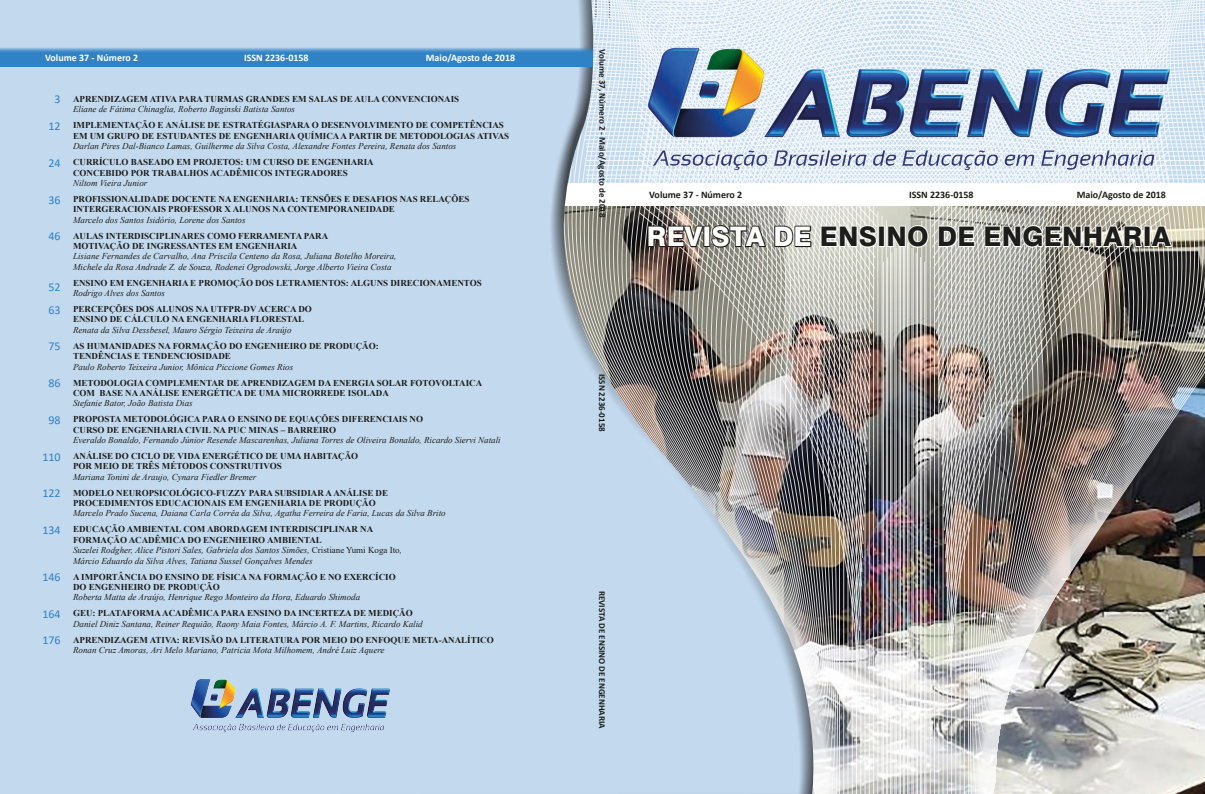
<style>
.page{position:relative;width:1205px;height:794px;background:#fff}
.page>*{position:absolute;margin:0;border:0;box-sizing:border-box;transform-origin:0 0}
.t1{font:800 27px "Swiss 721 BT";letter-spacing:.01em;color:#1d1d1b}
.t2{font:12px/22.9px "Calibri";color:#2f82c5}
.t3{font:700 10px "Calibri";color:#1d1d1b}
.t4{font:700 10px "Calibri";color:#fff}
.t5{font:700 9px/10.4px "Times New Roman";color:#1d1d1b}
.t6{font:italic 9px/10.4px "Times New Roman";color:#1d1d1b}
.t7{font:700 9px "Calibri";color:#1d1d1b}
.s1{font-weight:700;font-style:normal}
.s2{font-style:normal}
.s3{color:#fff}
</style>
<div class="page">
<img style="left:813px;top:0;width:392px;height:794px">
<svg style="left:820px;top:224px;width:58px;height:25px"></svg>
<div style="left:878px;top:226px;width:7px;height:21px;border:2px solid #fff"></div>
<svg style="left:886px;top:224px;width:43px;height:25px"></svg>
<svg style="left:937px;top:225px;width:39px;height:23px"></svg>
<svg style="left:983px;top:224px;width:160px;height:126px;background:#a09e96"></svg>
<div style="left:1143px;top:226px;width:7px;height:21px;border:2px solid #fff"></div>
<svg style="left:1149px;top:225px;width:25px;height:24px"></svg>
<div style="left:757px;top:184px;width:448px;height:22px;background:#fff"></div>
<img style="left:813px;top:11px;width:379px;height:171px">
<div style="left:0;top:0;width:813px;height:794px;background:#1d1d1b;opacity:.75"></div>
<svg style="left:0;top:47px;width:593px;height:20px;background:#418cc9"></svg>
<img style="left:185px;top:664px;width:213px;height:87px">
<p class="t4" style="left:45px;top:50px;width:95px">Volume 37 - Número 2</p>
<p class="t4" style="left:244px;top:50px;width:66px">ISSN 2236-0158</p>
<p class="t4" style="left:426px;top:50px;width:91px">Maio/Agosto de 2018</p>
<p class="t5" style="left:73px;top:94px;width:388px">APRENDIZAGEM ATIVA PARA TURMAS GRANDES EM SALAS DE AULA CONVENCIONAIS</p>
<p class="t6" style="left:73px;top:104px;width:224px">Eliane de Fátima Chinaglia, Roberto Baginski Batista Santos</p>
<p class="t5" style="left:73px;top:120px;width:438px">IMPLEMENTAÇÃO E ANÁLISE DE ESTRATÉGIASPARA O DESENVOLVIMENTO DE COMPETÊNCIAS<br>EM UM GRUPO DE ESTUDANTES DE ENGENHARIA QUÍMICA A PARTIR DE METODOLOGIAS ATIVAS</p>
<p class="t6" style="left:73px;top:141px;width:385px">Darlan Pires Dal-Bianco Lamas, Guilherme da Silva Costa, Alexandre Fontes Pereira, Renata dos Santos</p>
<p class="t5" style="left:73px;top:157px;width:302px">CURRÍCULO BASEADO EM PROJETOS: UM CURSO DE ENGENHARIA<br>CONCEBIDO POR TRABALHOS ACADÊMICOS INTEGRADORES</p>
<p class="t6" style="left:73px;top:177px;width:76px">Niltom Vieira Junior</p>
<p class="t5" style="left:73px;top:193px;width:398px">PROFISSIONALIDADE DOCENTE NA ENGENHARIA: TENSÕES E DESAFIOS NAS RELAÇÕES<br>INTERGERACIONAIS PROFESSOR X ALUNOS NA CONTEMPORANEIDADE</p>
<p class="t6" style="left:73px;top:214px;width:174px">Marcelo dos Santos Isidório, Lorene dos Santos</p>
<p class="t5" style="left:73px;top:230px;width:257px">AULAS INTERDISCIPLINARES COMO FERRAMENTA PARA<br>MOTIVAÇÃO DE INGRESSANTES EM ENGENHARIA</p>
<p class="t6" style="left:73px;top:251px;width:325px">Lisiane Fernandes de Carvalho, Ana Priscila Centeno da Rosa, Juliana Botelho Moreira,<br>Michele da Rosa Andrade Z. de Souza, Rodenei Ogrodowski, Jorge Alberto Vieira Costa</p>
<p class="t5" style="left:73px;top:277px;width:410px">ENSINO EM ENGENHARIA E PROMOÇÃO DOS LETRAMENTOS: ALGUNS DIRECIONAMENTOS</p>
<p class="t6" style="left:73px;top:288px;width:94px">Rodrigo Alves dos Santos</p>
<p class="t5" style="left:73px;top:303px;width:240px">PERCEPÇÕES DOS ALUNOS NA UTFPR-DV ACERCA DO<br>ENSINO DE CÁLCULO NA ENGENHARIA FLORESTAL</p>
<p class="t6" style="left:73px;top:324px;width:220px">Renata da Silva Dessbesel, Mauro Sérgio Teixeira de Araújo</p>
<p class="t5" style="left:73px;top:340px;width:307px">AS HUMANIDADES NA FORMAÇÃO DO ENGENHEIRO DE PRODUÇÃO:<br>TENDÊNCIAS E TENDENCIOSIDADE</p>
<p class="t6" style="left:73px;top:361px;width:222px">Paulo Roberto Teixeira Junior, Mônica Piccione Gomes Rios</p>
<p class="t5" style="left:73px;top:377px;width:411px">METODOLOGIA COMPLEMENTAR DE APRENDIZAGEM DA ENERGIA SOLAR FOTOVOLTAICA<br>COM BASE NA ANÁLISE ENERGÉTICA DE UMA MICRORREDE ISOLADA</p>
<p class="t6" style="left:73px;top:398px;width:121px">Stefanie Bator, João Batista Dias</p>
<p class="t5" style="left:73px;top:414px;width:352px">PROPOSTA METODOLÓGICA PARA O ENSINO DE EQUAÇÕES DIFERENCIAIS NO<br>CURSO DE ENGENHARIA CIVIL NA PUC MINAS – BARREIRO</p>
<p class="t6" style="left:73px;top:434px;width:429px">Everaldo Bonaldo, Fernando Júnior Resende Mascarenhas, Juliana Torres de Oliveira Bonaldo, Ricardo Siervi Natali</p>
<p class="t5" style="left:73px;top:450px;width:287px">ANÁLISE DO CICLO DE VIDA ENERGÉTICO DE UMA HABITAÇÃO<br>POR MEIO DE TRÊS MÉTODOS CONSTRUTIVOS</p>
<p class="t6" style="left:73px;top:471px;width:185px">Mariana Tonini de Araujo, Cynara Fiedler Bremer</p>
<p class="t5" style="left:73px;top:487px;width:317px">MODELO NEUROPSICOLÓGICO-FUZZY PARA SUBSIDIAR A ANÁLISE DE<br>PROCEDIMENTOS EDUCACIONAIS EM ENGENHARIA DE PRODUÇÃO</p>
<p class="t6" style="left:73px;top:508px;width:374px">Marcelo Prado Sucena, Daiana Carla Corrêa da Silva, Agatha Ferreira de Faria, Lucas da Silva Brito</p>
<p class="t6" style="left:73px;top:524px;width:330px"><span class="s1">EDUCAÇÃO AMBIENTAL COM ABORDAGEM INTERDISCIPLINAR NA FORMAÇÃO ACADÊMICA DO ENGENHEIRO AMBIENTAL<br></span>Suzelei Rodgher, Alice Pistori Sales, Gabriela dos Santos Simões, <span class="s2">Cristiane Yumi Koga Ito</span>, Márcio Eduardo da Silva Alves, Tatiana Sussel Gonçalves Mendes</p>
<p class="t5" style="left:73px;top:571px;width:324px">A IMPORTÂNCIA DO ENSINO DE FÍSICA NA FORMAÇÃO E NO EXERCÍCIO<br>DO ENGENHEIRO DE PRODUÇÃO</p>
<p class="t6" style="left:73px;top:592px;width:289px">Roberta Matta de Araújo, Henrique Rego Monteiro da Hora, Eduardo Shimoda</p>
<p class="t5" style="left:73px;top:608px;width:341px">GEU: PLATAFORMA ACADÊMICA PARA ENSINO DA INCERTEZA DE MEDIÇÃO</p>
<p class="t6" style="left:73px;top:618px;width:351px">Daniel Diniz Santana, Reiner Requião, Raony Maia Fontes, Márcio A. F. Martins, Ricardo Kalid</p>
<p class="t5" style="left:73px;top:634px;width:422px">APRENDIZAGEM ATIVA: REVISÃO DA LITERATURA POR MEIO DO ENFOQUE META-ANALÍTICO</p>
<p class="t6" style="left:73px;top:644px;width:313px">Ronan Cruz Amoras, Ari Melo Mariano, Patricia Mota Milhomem, André Luiz Aquere</p>
<h2 class="t2" style="left:55px;top:87px;width:8px">3</h2>
<h2 class="t2" style="left:48px;top:114px;width:14px">12</h2>
<h2 class="t2" style="left:48px;top:151px;width:14px">24</h2>
<h2 class="t2" style="left:48px;top:188px;width:14px">36</h2>
<h2 class="t2" style="left:48px;top:224px;width:14px">46</h2>
<h2 class="t2" style="left:48px;top:275px;width:14px">52<br>63</h2>
<h2 class="t2" style="left:48px;top:334px;width:14px">75</h2>
<h2 class="t2" style="left:48px;top:371px;width:14px">86</h2>
<h2 class="t2" style="left:48px;top:408px;width:14px">98</h2>
<h2 class="t2" style="left:42px;top:445px;width:20px">110</h2>
<h2 class="t2" style="left:42px;top:481px;width:20px">122</h2>
<h2 class="t2" style="left:42px;top:518px;width:20px">134</h2>
<h2 class="t2" style="left:42px;top:565px;width:20px">146</h2>
<h2 class="t2" style="left:42px;top:601px;width:20px;line-height:25.7px">164<br>176</h2>
<p class="t7" style="left:609px;top:49px;width:170px;rotate:90deg">Volume 37, Número 2 - Maio/Agosto de 2018</p>
<p class="t3" style="left:649px;top:188px;width:95px">Volume 37 - Número 2</p>
<p class="t3" style="left:909px;top:188px;width:66px">ISSN 2236-0158</p>
<p class="t3" style="left:1076px;top:188px;width:91px">Maio/Agosto de 2018</p>
<h1 class="t1" style="left:647px;top:220px;width:525px"><span class="s3">REVISTA DE</span> ENSINO DE ENGENHARIA</h1>
<p class="t7" style="left:608px;top:373px;width:60px;rotate:90deg">ISSN 2236-0158</p>
<p class="t7" style="left:608px;top:590px;width:140px;rotate:90deg">REVISTA DE ENSINO DE ENGENHARIA</p>
</div>
